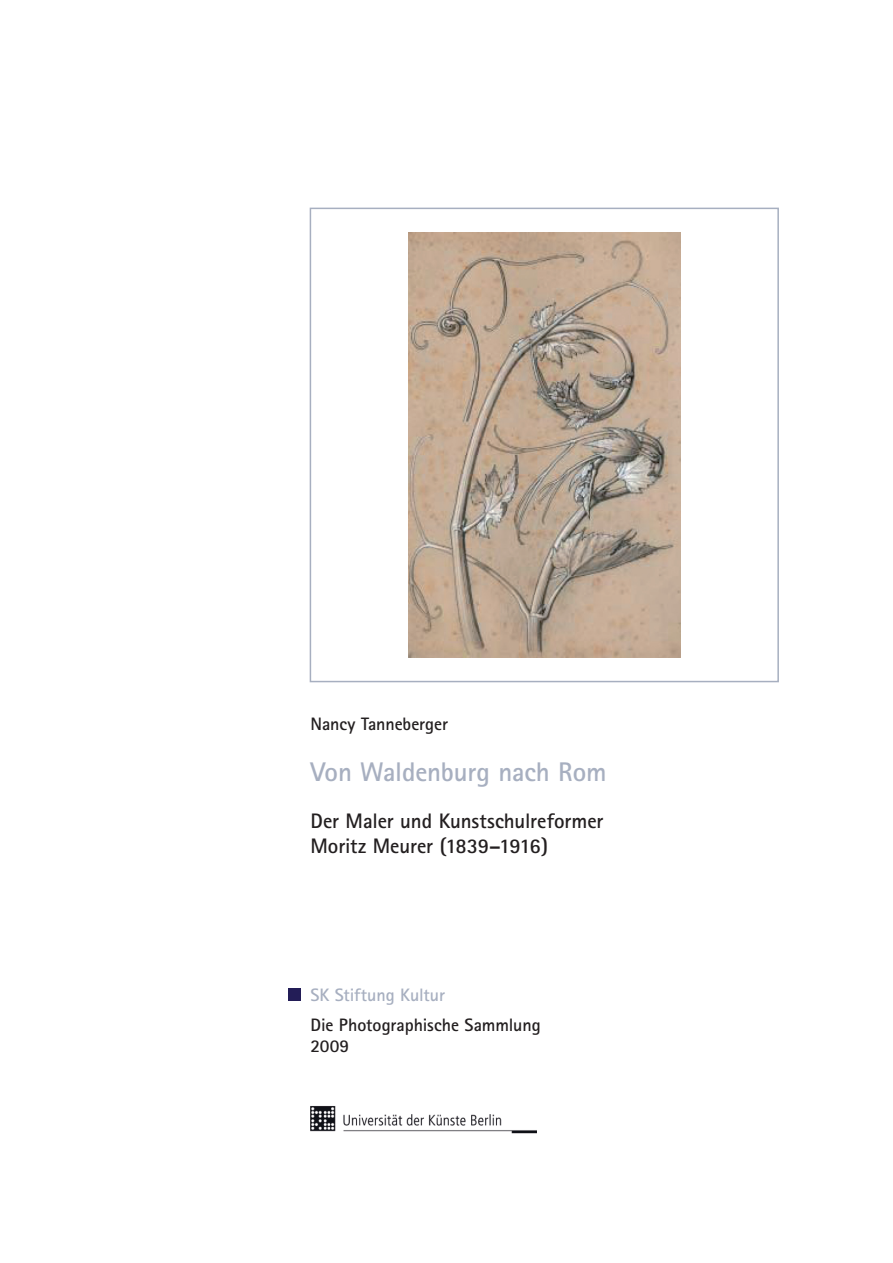
<style>
.page{position:relative;width:893px;height:1263px;background:#fff}
.page>*{position:absolute;margin:0;border:0;box-sizing:border-box;transform-origin:0 0}
.Titel{font:700 27px "Rotis Sans Serif";letter-spacing:-.005em;color:#a7afc0}
.Titel_Sub{font:700 21px/25.2px "Rotis Sans Serif";letter-spacing:-.005em;color:#231f20}
.Autor{font:700 18px/21.6px "Rotis Sans Serif";letter-spacing:-.005em;color:#231f20}
.t1{font:700 18px "Rotis Sans Serif";letter-spacing:-.01em;color:#a7afc0}
</style>
<div class="page">
<div style="left:288px;top:988px;width:13px;height:12px;background:#231d57"></div>
<div style="left:310px;top:208px;width:469px;height:474px;border:2px solid #a7afc0"></div>
<img style="left:408px;top:232px;width:272px;height:426px">
<img style="left:310px;top:1106px;width:227px;height:28px">
<p class="Autor" style="left:310px;top:712px;width:139px">Nancy Tanneberger</p>
<p class="Titel" style="left:310px;top:755px;width:298px">Von Waldenburg nach Rom</p>
<p class="Titel_Sub" style="left:310px;top:807px;width:295px">Der Maler und Kunstschulreformer<br>Moritz Meurer (1839–1916)</p>
<p class="t1" style="left:310px;top:983px;width:136px">SK Stiftung Kultur</p>
<p class="Autor" style="left:310px;top:1013px;width:232px">Die Photographische Sammlung<br>2009</p>
</div>
